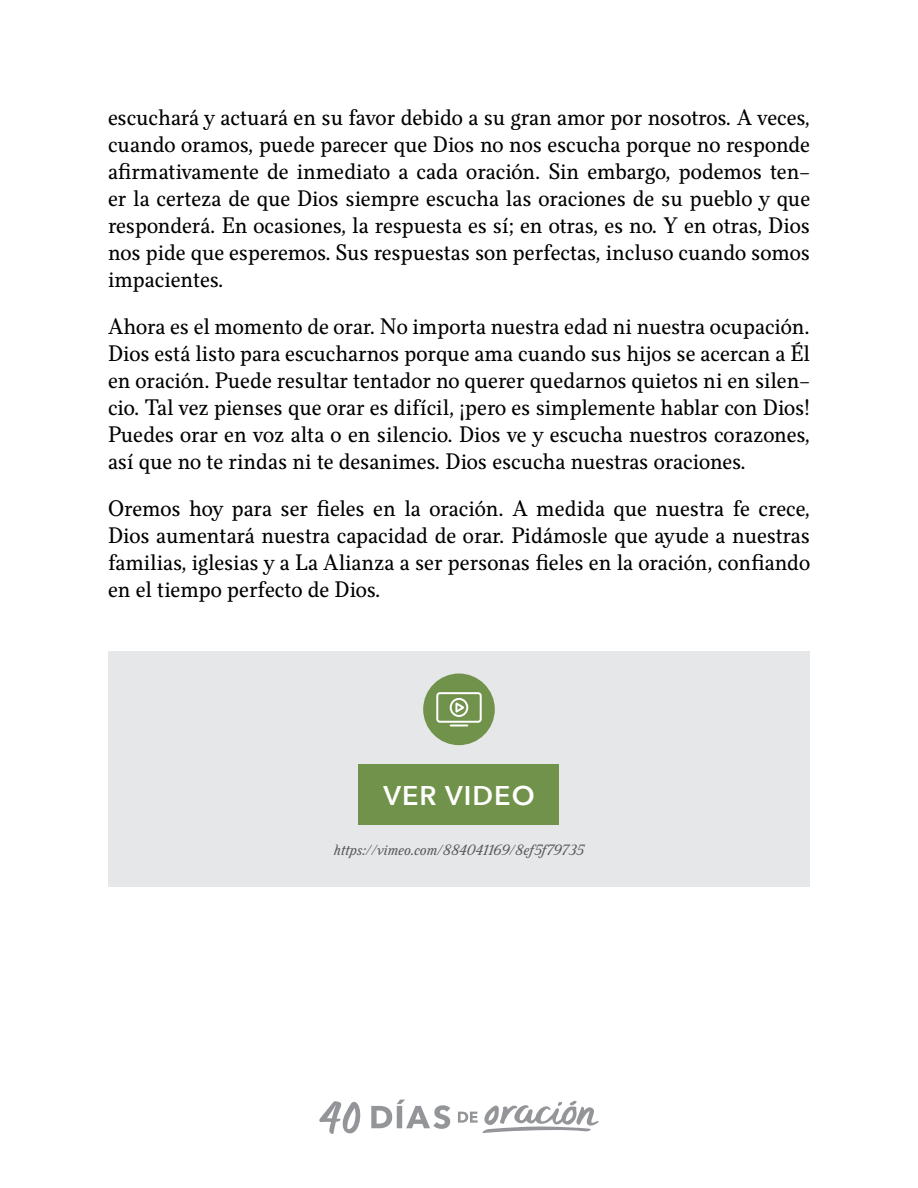
<style>
.page{position:relative;width:918px;height:1188px;background:#fff}
.page>*{position:absolute;margin:0;border:0;box-sizing:border-box;transform-origin:0 0}
.t1{font:600 27px "Avenir Next";letter-spacing:.04em;color:#fff}
.t2{font:22.5px/27px "Felice";color:#000;text-align:justify}
.t3{font:italic 15px "Felice";color:#58595b}
</style>
<div class="page">
<svg style="left:319px;top:1101px;width:42px;height:33px"></svg>
<svg style="left:371px;top:1100px;width:79px;height:29px"></svg>
<svg style="left:458px;top:1101px;width:141px;height:32px"></svg>
<div style="left:108px;top:651px;width:702px;height:236px;background:#e6e7e8"></div>
<div style="left:423px;top:674px;width:72px;height:71px;background:#71924b;border-radius:50%"></div>
<svg style="left:436px;top:692px;width:46px;height:35px"></svg>
<div style="left:358px;top:764px;width:202px;height:60px;background:#71924b"></div>
<p class="t2" style="left:108px;top:104px;width:704px">escuchará y actuará en su favor debido a su gran amor por nosotros. A veces, cuando oramos, puede parecer que Dios no nos escucha porque no responde afirmativamente de inmediato a cada oración. Sin embargo, podemos ten&shy;er la certeza de que Dios siempre escucha las oraciones de su pueblo y que responderá. En ocasiones, la respuesta es sí; en otras, es no. Y en otras, Dios nos pide que esperemos. Sus respuestas son perfectas, incluso cuando somos impacientes.</p>
<p class="t2" style="left:108px;top:313px;width:704px">Ahora es el momento de orar. No importa nuestra edad ni nuestra ocupación.<br>Dios está listo para escucharnos porque ama cuando sus hijos se acercan a Él en oración. Puede resultar tentador no querer quedarnos quietos ni en silen&shy;cio. Tal vez pienses que orar es difícil, ¡pero es simplemente hablar con Dios!<br>Puedes orar en voz alta o en silencio. Dios ve y escucha nuestros corazones, así que no te rindas ni te desanimes. Dios escucha nuestras oraciones.</p>
<p class="t2" style="left:108px;top:496px;width:704px">Oremos hoy para ser fieles en la oración. A medida que nuestra fe crece, Dios aumentará nuestra capacidad de orar. Pidámosle que ayude a nuestras familias, iglesias y a La Alianza a ser personas fieles en la oración, confiando en el tiempo perfecto de Dios.</p>
<p class="t1" style="left:383px;top:772px;width:153px">VER VIDEO</p>
<p class="t3" style="left:334px;top:841px;width:252px">https://vimeo.com/884041169/8ef5f79735</p>
</div>
